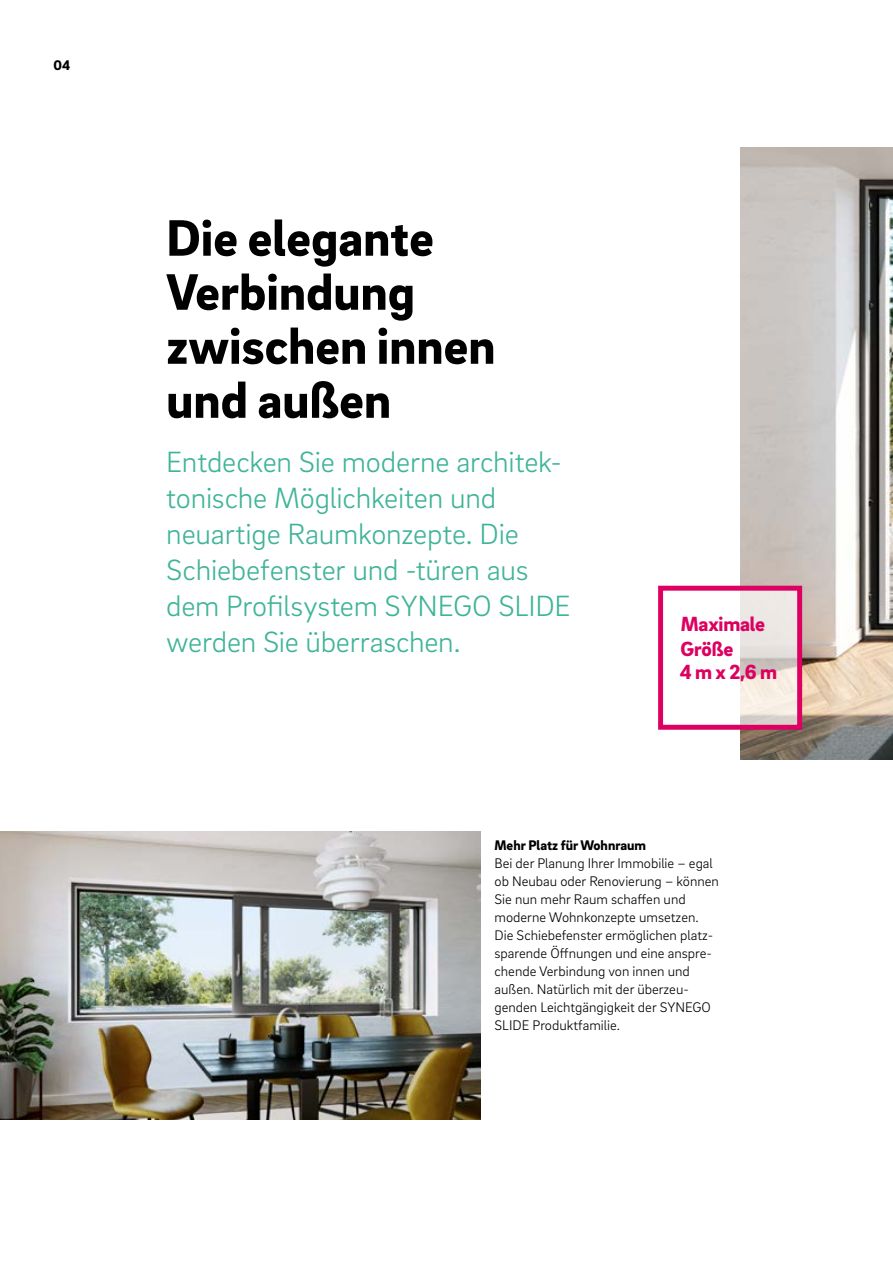
<style>
.page{position:relative;width:893px;height:1263px;background:#fff}
.page>*{position:absolute;margin:0;border:0;box-sizing:border-box;transform-origin:0 0}
.t1{font:900 52.5px/54px "Brix Sans";color:#000}
.t2{font:300 30px/36px "Brix Sans";letter-spacing:-.01em;color:#3fb498}
.t3{font:900 21px/24px "Brix Sans";letter-spacing:-.01em;color:#dd0061}
.t4{font:300 14.25px/18px "Brix Sans";color:#000}
.t5{font:900 14.25px "Brix Sans";color:#000}
</style>
<div class="page">
<img style="left:741px;top:148px;width:152px;height:612px">
<img style="left:0;top:832px;width:480px;height:288px">
<svg style="left:740px;top:592px;width:56px;height:132px;background:#e9e2dc"></svg>
<div style="left:658px;top:586px;width:144px;height:144px;border:5px solid #dd0061"></div>
<p class="t5" style="left:53px;top:56px;width:18px">04</p>
<h1 class="t1" style="left:166px;top:208px;width:331px">Die elegante<br>Verbindung zwischen innen und außen</h1>
<h2 class="t2" style="left:166px;top:442px;width:406px">Entdecken Sie moderne architek&shy;tonische Möglichkeiten und neuartige Raumkonzepte. Die<br>Schiebefenster und -türen aus dem Profilsystem SYNEGO SLIDE werden Sie überraschen.</h2>
<h3 class="t3" style="left:680px;top:611px;width:99px">Maximale<br>Größe<br>4 m x 2,6 m</h3>
<p class="t5" style="left:495px;top:835px;width:153px">Mehr Platz für Wohnraum</p>
<p class="t4" style="left:495px;top:853px;width:226px">Bei der Planung Ihrer Immobilie – egal ob Neubau oder Renovierung – können Sie nun mehr Raum schaffen und moderne Wohnkonzepte umsetzen.<br>Die Schiebefenster ermöglichen platz&shy;sparende Öffnungen und eine anspre&shy;chende Verbindung von innen und außen. Natürlich mit der überzeu&shy;genden Leichtgängigkeit der SYNEGO SLIDE Produktfamilie.</p>
</div>
